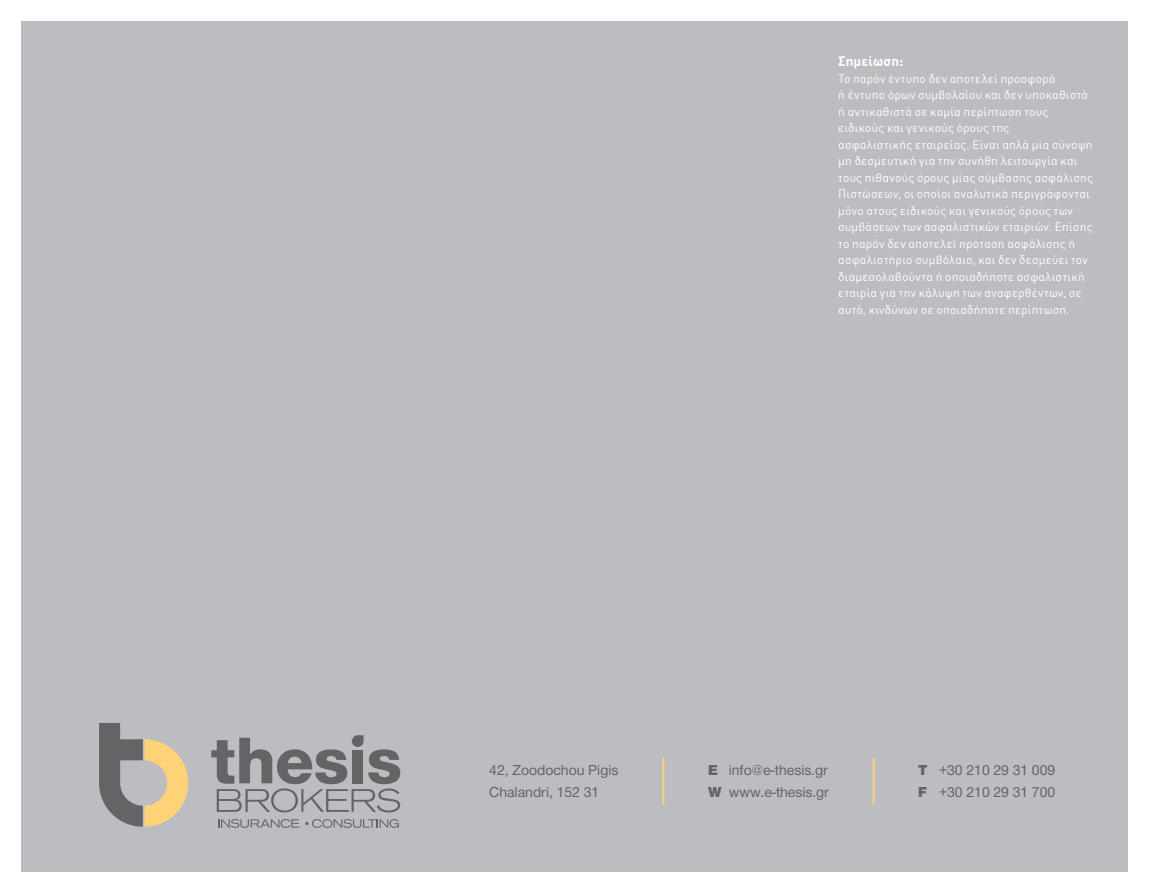
<style>
.page{position:relative;width:1149px;height:893px;background:#fff}
.page>*{position:absolute;margin:0;border:0;box-sizing:border-box;transform-origin:0 0}
.t1{font:15px/21.9px "Helvetica Neue Greek";color:#626466}
.t2{font:700 13.5px "DIN Greek";letter-spacing:.01em;color:#fff}
.t3{font:12px/16.5px "DIN Greek";letter-spacing:.025em;color:#fff}
.s1{font-weight:900}
</style>
<div class="page">
<div style="left:21px;top:21px;width:1106px;height:851px;background:#bcbdc0"></div>
<svg style="left:99px;top:723px;width:89px;height:104px"></svg>
<svg style="left:218px;top:819px;width:81px;height:9px"></svg>
<svg style="left:305px;top:819px;width:94px;height:9px"></svg>
<svg style="left:211px;top:735px;width:189px;height:77px"></svg>
<hr style="left:662px;top:758px;width:2px;height:46px;background:#fed378">
<hr style="left:872px;top:758px;width:2px;height:46px;background:#fed378">
<p class="t2" style="left:838px;top:53px;width:67px">Σημείωση:</p>
<p class="t3" style="left:838px;top:70px;width:256px">To παρόν έντυπο δεν αποτελεί προσφορά<br>ή έντυπο όρων συμβολαίου και δεν υποκαθιστά ή αντικαθιστά σε καμία περίπτωση τους ειδικούς και γενικούς όρους της<br>ασφαλιστικής εταιρείας. Είναι απλά μία σύνοψη μη δεσμευτική για την συνήθη λειτουργία και τους πιθανούς όρους μίας σύμβασης ασφάλισης Πιστώσεων, οι οποίοι αναλυτικά περιγράφονται μόνο στους ειδικούς και γενικούς όρους των συμβάσεων των ασφαλιστικών εταιριών. Επίσης το παρόν δεν αποτελεί πρόταση ασφάλισης ή ασφαλιστήριο συμβόλαιο, και δεν δεσμεύει τον διαμεσολαβούντα ή οποιαδήποτε ασφαλιστική εταιρία για την κάλυψη των αναφερθέντων, σε αυτό, κινδύνων σε οποιαδήποτε περίπτωση.</p>
<p class="t1" style="left:489px;top:759px;width:131px">42, Zoodochou Pigis<br>Chalandri, 152 31</p>
<p class="t1" style="left:707px;top:759px;width:122px"><span class="s1">E</span> info@e-thesis.gr<br><span class="s1">W</span> www.e-thesis.gr</p>
<p class="t1" style="left:918px;top:759px;width:138px"><span class="s1">T</span> +30 210 29 31 009<br><span class="s1">F</span> +30 210 29 31 700</p>
</div>
